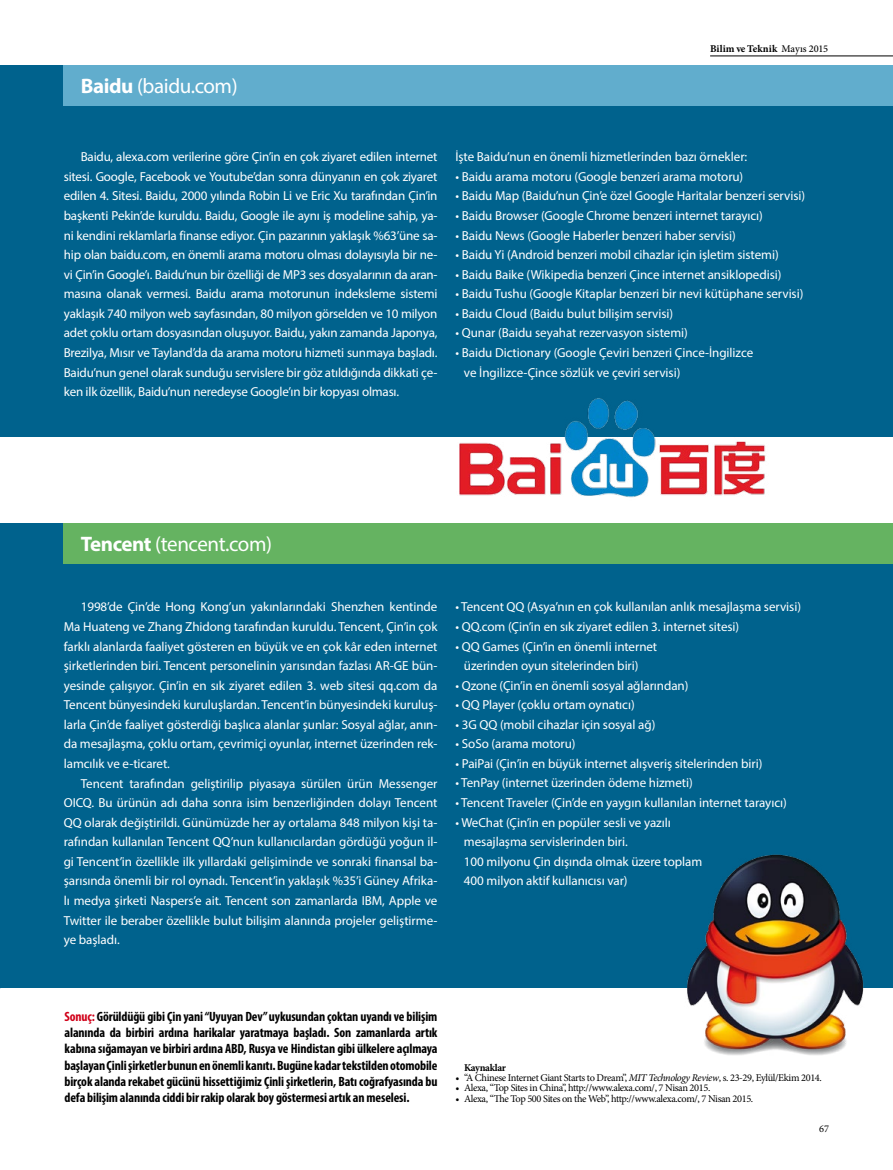
<style>
.page{position:relative;width:893px;height:1170px;background:#fff}
.page>*{position:absolute;margin:0;border:0;box-sizing:border-box;transform-origin:0 0}
.t1{font:21px "Myriad Pro";letter-spacing:-.02em;color:#fff}
.t2{font:700 condensed 13.5px/16px "Myriad Pro";letter-spacing:-.01em;color:#000;text-align:justify}
.t3{font:13.05px/19.5px "Myriad Pro";letter-spacing:-.005em;color:#fff;text-align:justify}
.t4{font:10.35px "Minion Pro";letter-spacing:-.035em;color:#000}
.t5{font:700 10.35px "Minion Pro";letter-spacing:.005em;color:#000}
.t6{font:700 10.35px "Minion Pro";letter-spacing:-.02em;color:#000}
.s1{font-weight:700}
.s2{font-weight:500}
.s3{color:#d10019}
.s4{font-style:italic}
</style>
<div class="page">
<hr style="left:710px;top:56px;width:183px;height:1px;background:#000">
<div style="left:1px;top:523px;width:892px;height:465px;background:#00628d"></div>
<div style="left:1px;top:65px;width:892px;height:372px;background:#00628d"></div>
<div style="left:64px;top:523px;width:829px;height:40px;background:#65b361"></div>
<div style="left:64px;top:65px;width:829px;height:41px;background:#61adcd"></div>
<img style="left:687px;top:854px;width:177px;height:201px">
<img style="left:459px;top:398px;width:307px;height:100px">
<h1 class="t1" style="left:81px;top:73px;width:158px"><span class="s1">Baidu</span> (baidu.com)</h1>
<p class="t5" style="left:710px;top:41px;width:119px">Bilim ve Teknik <span class="s2">Mayıs 2015</span></p>
<p class="t3" style="left:64px;top:147px;width:375px;text-indent:17px">Baidu, alexa.com verilerine göre Çin’in en çok ziyaret edilen internet sitesi. Google, Facebook ve Youtube’dan sonra dünyanın en çok ziyaret edilen 4. Sitesi. Baidu, 2000 yılında Robin Li ve Eric Xu tarafından Çin’in başkenti Pekin’de kuruldu. Baidu, Google ile aynı iş modeline sahip, ya&shy;ni kendini reklamlarla finanse ediyor. Çin pazarının yaklaşık %63’üne sa&shy;hip olan baidu.com, en önemli arama motoru olması dolayısıyla bir ne&shy;vi Çin’in Google’ı. Baidu’nun bir özelliği de MP3 ses dosyalarının da aran&shy;masına olanak vermesi. Baidu arama motorunun indeksleme sistemi yaklaşık 740 milyon web sayfasından, 80 milyon görselden ve 10 milyon adet çoklu ortam dosyasından oluşuyor. Baidu, yakın zamanda Japonya, Brezilya, Mısır ve Tayland’da da arama motoru hizmeti sunmaya başladı.<br>Baidu’nun genel olarak sunduğu servislere bir göz atıldığında dikkati çe&shy;ken ilk özellik, Baidu’nun neredeyse Google’ın bir kopyası olması.</p>
<p class="t3" style="left:455px;top:147px;width:293px">İşte Baidu’nun en önemli hizmetlerinden bazı örnekler:</p>
<p class="t3" style="left:455px;top:166px;width:289px">• Baidu arama motoru (Google benzeri arama motoru)</p>
<p class="t3" style="left:455px;top:186px;width:351px">• Baidu Map (Baidu’nun Çin’e özel Google Haritalar benzeri servisi)</p>
<p class="t3" style="left:455px;top:205px;width:309px">• Baidu Browser (Google Chrome benzeri internet tarayıcı)</p>
<p class="t3" style="left:455px;top:225px;width:282px">• Baidu News (Google Haberler benzeri haber servisi)</p>
<p class="t3" style="left:455px;top:245px;width:325px">• Baidu Yi (Android benzeri mobil cihazlar için işletim sistemi)</p>
<p class="t3" style="left:455px;top:264px;width:327px">• Baidu Baike (Wikipedia benzeri Çince internet ansiklopedisi)</p>
<p class="t3" style="left:455px;top:284px;width:349px">• Baidu Tushu (Google Kitaplar benzeri bir nevi kütüphane servisi)</p>
<p class="t3" style="left:455px;top:303px;width:219px">• Baidu Cloud (Baidu bulut bilişim servisi)</p>
<p class="t3" style="left:455px;top:323px;width:234px">• Qunar (Baidu seyahat rezervasyon sistemi)</p>
<p class="t3" style="left:464px;top:342px;width:291px;text-indent:-8px">• Baidu Dictionary (Google Çeviri benzeri Çince-İngilizce ve İngilizce-Çince sözlük ve çeviri servisi)</p>
<h1 class="t1" style="left:81px;top:531px;width:193px"><span class="s1">Tencent</span> (tencent.com)</h1>
<p class="t3" style="left:64px;top:597px;width:375px;text-indent:17px">1998’de Çin’de Hong Kong’un yakınlarındaki Shenzhen kentinde Ma Huateng ve Zhang Zhidong tarafından kuruldu. Tencent, Çin’in çok farklı alanlarda faaliyet gösteren en büyük ve en çok kâr eden internet şirketlerinden biri. Tencent personelinin yarısından fazlası AR-GE bün&shy;yesinde çalışıyor. Çin’in en sık ziyaret edilen 3. web sitesi qq.com da Tencent bünyesindeki kuruluşlardan. Tencent’in bünyesindeki kuruluş&shy;larla Çin’de faaliyet gösterdiği başlıca alanlar şunlar: Sosyal ağlar, anın&shy;da mesajlaşma, çoklu ortam, çevrimiçi oyunlar, internet üzerinden rek&shy;lamcılık ve e-ticaret.</p>
<p class="t3" style="left:64px;top:773px;width:375px;text-indent:17px">Tencent tarafından geliştirilip piyasaya sürülen ürün Messenger OICQ. Bu ürünün adı daha sonra isim benzerliğinden dolayı Tencent QQ olarak değiştirildi. Günümüzde her ay ortalama 848 milyon kişi ta&shy;rafından kullanılan Tencent QQ’nun kullanıcılardan gördüğü yoğun il&shy;gi Tencent’in özellikle ilk yıllardaki gelişiminde ve sonraki finansal ba&shy;şarısında önemli bir rol oynadı. Tencent’in yaklaşık %35’i Güney Afrika&shy;lı medya şirketi Naspers’e ait. Tencent son zamanlarda IBM, Apple ve Twitter ile beraber özellikle bulut bilişim alanında projeler geliştirme&shy;ye başladı.</p>
<p class="t3" style="left:455px;top:597px;width:347px">• Tencent QQ (Asya’nın en çok kullanılan anlık mesajlaşma servisi)</p>
<p class="t3" style="left:455px;top:616px;width:285px">• QQ.com (Çin’in en sık ziyaret edilen 3. internet sitesi)</p>
<p class="t3" style="left:464px;top:636px;width:195px;text-indent:-8px">• QQ Games (Çin’in en önemli internet üzerinden oyun sitelerinden biri)</p>
<p class="t3" style="left:455px;top:675px;width:234px">• Qzone (Çin’in en önemli sosyal ağlarından)</p>
<p class="t3" style="left:455px;top:694px;width:181px">• QQ Player (çoklu ortam oynatıcı)</p>
<p class="t3" style="left:455px;top:714px;width:201px">• 3G QQ (mobil cihazlar için sosyal ağ)</p>
<p class="t3" style="left:455px;top:734px;width:122px">• SoSo (arama motoru)</p>
<p class="t3" style="left:455px;top:753px;width:308px">• PaiPai (Çin’in en büyük internet alışveriş sitelerinden biri)</p>
<p class="t3" style="left:455px;top:773px;width:239px">• TenPay (internet üzerinden ödeme hizmeti)</p>
<p class="t3" style="left:455px;top:792px;width:333px">• Tencent Traveler (Çin’de en yaygın kullanılan internet tarayıcı)</p>
<p class="t3" style="left:464px;top:812px;width:240px;text-align:left;text-indent:-8px">• WeChat (Çin’in en popüler sesli ve yazılı mesajlaşma servislerinden biri.<br>100 milyonu Çin dışında olmak üzere toplam 400 milyon aktif kullanıcısı var)</p>
<p class="t2" style="left:65px;top:1008px;width:374px"><span class="s3">Sonuç:</span> Görüldüğü gibi Çin yani “Uyuyan Dev” uykusundan çoktan uyandı ve bilişim alanında da birbiri ardına harikalar yaratmaya başladı. Son zamanlarda artık kabına sığamayan ve birbiri ardına ABD, Rusya ve Hindistan gibi ülkelere açılmaya başlayan Çinli şirketler bunun en önemli kanıtı. Bugüne kadar tekstilden otomobile birçok alanda rekabet gücünü hissettiğimiz Çinli şirketlerin, Batı coğrafyasında bu defa bilişim alanında ciddi bir rakip olarak boy göstermesi artık an meselesi.</p>
<p class="t6" style="left:464px;top:1059px;width:44px">Kaynaklar</p>
<p class="t4" style="left:455px;top:1070px;width:368px">• “A Chinese Internet Giant Starts to Dream”, <span class="s4">MIT Technology Review</span>, s. 23-29, Eylül/Ekim 2014.</p>
<p class="t4" style="left:455px;top:1080px;width:256px">• Alexa, “Top Sites in China”, http://www.alexa.com/, 7 Nisan 2015.</p>
<p class="t4" style="left:455px;top:1091px;width:299px">• Alexa, “The Top 500 Sites on the Web”, http://www.alexa.com/, 7 Nisan 2015.</p>
<p class="t4" style="left:819px;top:1121px;width:11px">67</p>
</div>
